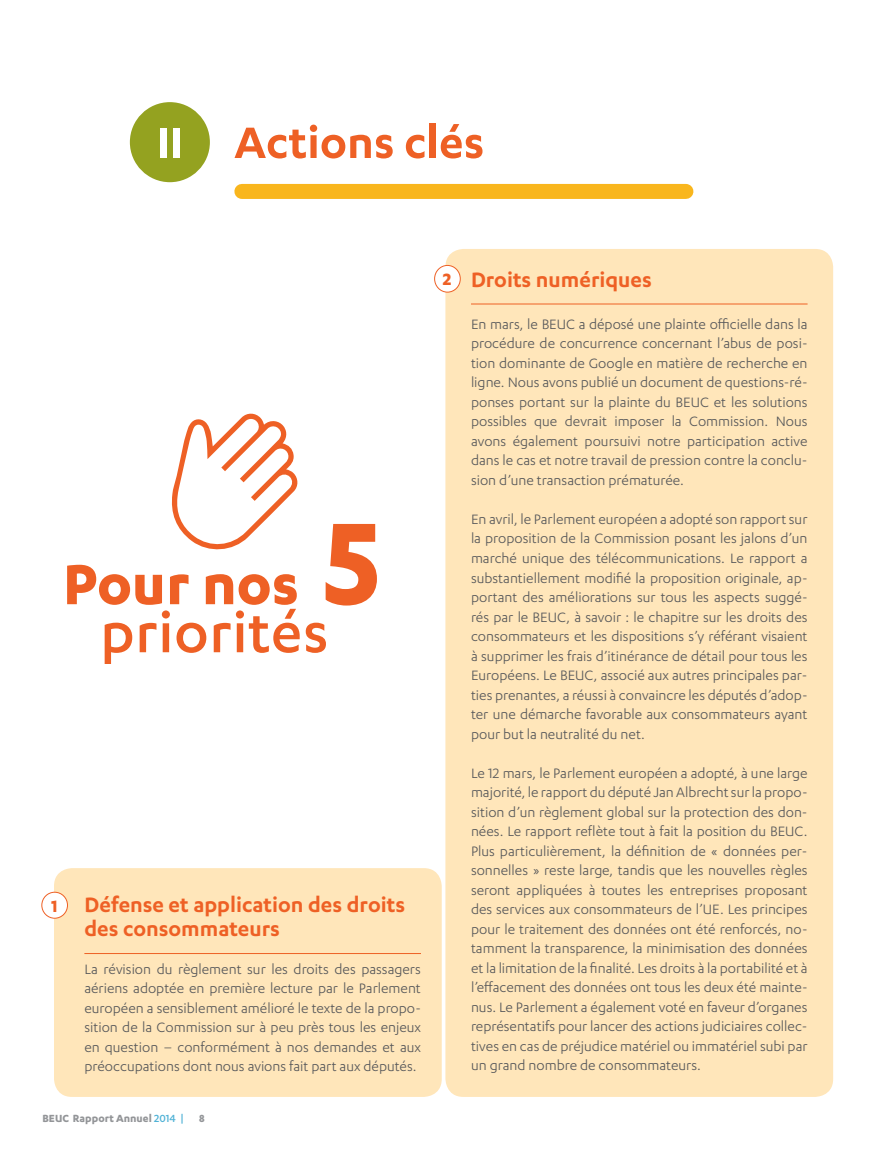
<style>
.page{position:relative;width:893px;height:1149px;background:#fff}
.page>*{position:absolute;margin:0;border:0;box-sizing:border-box;transform-origin:0 0}
.t1{font:500 65.25px/48px "Karbon";letter-spacing:.01em;color:#ee6025;text-align:center}
.t2{font:600 51px "Karbon";color:#ee6025}
.t3{font:600 50.4px "Karbon";color:#fff}
.t4{font:600 24px/24px "Karbon";color:#ee6025}
.t5{font:700 19.05px "Karbon";color:#ee6025}
.t6{font:15.75px/19.5px "Karbon";color:#58595b;text-align:justify}
.t7{font:700 12px "Karbon";color:#939598}
.s1{font-weight:700}
.s2{font-weight:700;font-size:135px}
.s3{font-weight:500;color:#50b2d6}
</style>
<div class="page">
<div style="left:445px;top:249px;width:388px;height:847px;background:#ffe6ba;border-radius:18px"></div>
<div style="left:54px;top:867px;width:388px;height:229px;background:#ffe6ba;border-radius:18px"></div>
<hr style="left:471px;top:303px;width:337px;height:1px;background:#ee6025">
<div style="left:242px;top:184px;width:444px;height:15px;background:#f9b61d"></div>
<hr style="left:84px;top:952px;width:337px;height:1px;background:#ee6025">
<div style="left:130px;top:102px;width:80px;height:80px;background:#94a220;border-radius:50%"></div>
<svg style="left:171px;top:413px;width:127px;height:137px"></svg>
<div style="left:42px;top:891px;width:25px;height:26px;background:#fff;border-radius:50%"></div>
<div style="left:41px;top:891px;width:27px;height:27px;border:1px solid #ee6025;border-radius:50%"></div>
<div style="left:435px;top:265px;width:25px;height:27px;background:#fff;border-radius:50%"></div>
<div style="left:434px;top:265px;width:27px;height:27px;border:1px solid #ee6025;border-radius:50%"></div>
<h3 class="t3" style="left:157px;top:114px;width:28px">II</h3>
<h2 class="t2" style="left:234px;top:114px;width:251px">Actions clés</h2>
<h1 class="t1" style="left:63px;top:558px;width:319px"><span class="s1">Pour nos</span> <span class="s2">5 </span>priorités</h1>
<p class="t5" style="left:51px;top:894px;width:8px">1</p>
<h3 class="t4" style="left:84px;top:891px;width:322px">Défense et application des droits des consommateurs</h3>
<p class="t6" style="left:84px;top:958px;width:338px">La révision du règlement sur les droits des passagers aériens adoptée en première lecture par le Parlement européen a sensiblement amélioré le texte de la propo&shy;sition de la Commission sur à peu près tous les enjeux en question – conformément à nos demandes et aux préoccupations dont nous avions fait part aux députés.</p>
<p class="t5" style="left:443px;top:268px;width:10px">2</p>
<h3 class="t4" style="left:471px;top:266px;width:182px">Droits numériques</h3>
<p class="t6" style="left:471px;top:314px;width:338px">En mars, le BEUC a déposé une plainte officielle dans la procédure de concurrence concernant l’abus de posi&shy;tion dominante de Google en matière de recherche en ligne. Nous avons publié un document de questions-ré&shy;ponses portant sur la plainte du BEUC et les solutions possibles que devrait imposer la Commission. Nous avons également poursuivi notre participation active dans le cas et notre travail de pression contre la conclu&shy;sion d’une transaction prématurée.</p>
<p class="t6" style="left:471px;top:509px;width:338px">En avril, le Parlement européen a adopté son rapport sur la proposition de la Commission posant les jalons d’un marché unique des télécommunications. Le rapport a substantiellement modifié la proposition originale, ap&shy;portant des améliorations sur tous les aspects suggé&shy;rés par le BEUC, à savoir : le chapitre sur les droits des consommateurs et les dispositions s’y référant visaient à supprimer les frais d’itinérance de détail pour tous les Européens. Le BEUC, associé aux autres principales par&shy;ties prenantes, a réussi à convaincre les députés d’adop&shy;ter une démarche favorable aux consommateurs ayant pour but la neutralité du net.</p>
<p class="t6" style="left:471px;top:762px;width:338px">Le 12 mars, le Parlement européen a adopté, à une large majorité, le rapport du député Jan Albrecht sur la propo&shy;sition d’un règlement global sur la protection des don&shy;nées. Le rapport reflète tout à fait la position du BEUC.<br>Plus particulièrement, la définition de « données per&shy;sonnelles » reste large, tandis que les nouvelles règles seront appliquées à toutes les entreprises proposant des services aux consommateurs de l’UE. Les principes pour le traitement des données ont été renforcés, no&shy;tamment la transparence, la minimisation des données et la limitation de la finalité. Les droits à la portabilité et à l’effacement des données ont tous les deux été mainte&shy;nus. Le Parlement a également voté en faveur d’organes représentatifs pour lancer des actions judiciaires collec&shy;tives en cas de préjudice matériel ou immatériel subi par un grand nombre de consommateurs.</p>
<p class="t7" style="left:43px;top:1110px;width:143px">BEUC Rapport Annuel <span class="s3">2014 |</span></p>
<p class="t7" style="left:199px;top:1111px;width:7px">8</p>
</div>
